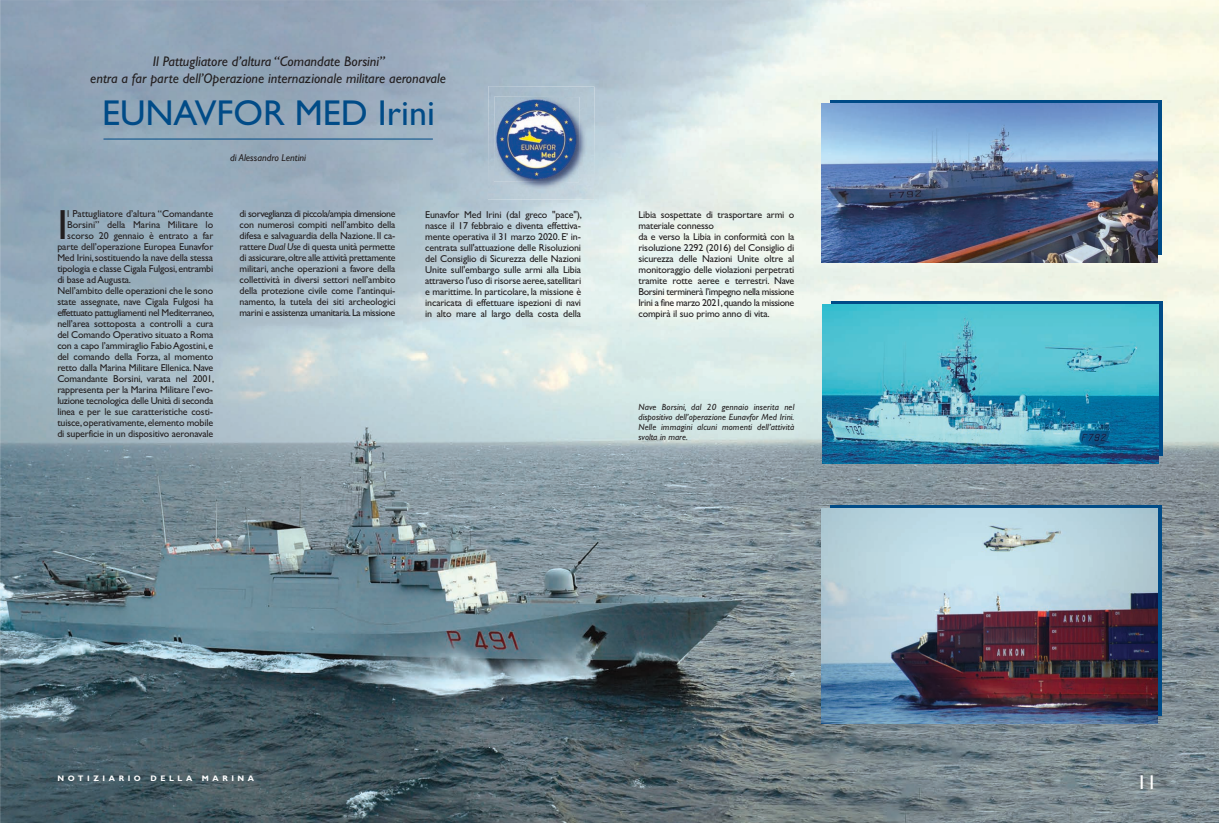
<style>
.page{position:relative;width:1219px;height:823px;background:#fff}
.page>*{position:absolute;margin:0;border:0;box-sizing:border-box;transform-origin:0 0}
.t1{font:42.2px "Gill Sans";color:#231f20}
.t2{font:36px "Gill Sans";color:#004b87}
.t3{font:20px "Gill Sans";color:#fff}
.t4{font:italic 14px/16.8px "Gill Sans";color:#231f20;text-align:center}
.t5{font:10px/11px "Gill Sans";letter-spacing:-.015em;color:#231f20;text-align:justify}
.t6{font:10px "Gill Sans";letter-spacing:-.04em;color:#231f20}
.t7{font:italic 10px "Gill Sans";color:#231f20}
.t8{font:italic 9px/10px "Gill Sans";letter-spacing:.01em;color:#231f20;text-align:justify}
.t9{font:700 8px "Gill Sans";letter-spacing:.45em;color:#fff}
.s1{font-style:italic}
</style>
<div class="page">
<img style="left:0;top:0;width:1219px;height:822px">
<img style="left:488px;top:86px;width:106px;height:114px">
<img style="left:494px;top:97px;width:85px;height:85px">
<hr style="left:104px;top:139px;width:329px;height:1px;background:#004b87">
<div style="left:830px;top:100px;width:332px;height:154px;background:#004b87"></div>
<img style="left:822px;top:103px;width:336px;height:159px">
<div style="left:831px;top:301px;width:331px;height:154px;background:#004b87"></div>
<img style="left:822px;top:304px;width:336px;height:159px">
<div style="left:830px;top:505px;width:331px;height:209px;background:linear-gradient(to right,#004b87,#004b87)"></div>
<img style="left:821px;top:508px;width:336px;height:215px">
<h3 class="t4" style="left:90px;top:55px;width:357px">Il Pattugliatore d’altura “Comandate Borsini”<br>entra a far parte dell’Operazione internazionale militare aeronavale</h3>
<h2 class="t2" style="left:102px;top:101px;width:334px">EUNAVFOR MED Irini</h2>
<p class="t7" style="left:230px;top:154px;width:77px">di Alessandro Lentini</p>
<h1 class="t1" style="left:57px;top:210px;width:12px">I</h1>
<p class="t5" style="left:67px;top:209px;width:147px">l Pattugliatore d’altura “Comandante</p>
<p class="t5" style="left:67px;top:220px;width:148px">Borsini” della Marina Militare lo</p>
<p class="t5" style="left:67px;top:231px;width:148px">scorso 20 gennaio è entrato a far</p>
<p class="t5" style="left:57px;top:242px;width:157px">parte dell’operazione Europea Eunavfor</p>
<p class="t5" style="left:57px;top:253px;width:157px">Med Irini, sostituendo la nave della stessa</p>
<p class="t5" style="left:57px;top:264px;width:157px">tipologia e classe Cigala Fulgosi, entrambi</p>
<p class="t5" style="left:57px;top:275px;width:75px">di base ad Augusta.</p>
<p class="t5" style="left:57px;top:286px;width:157px">Nell’ambito delle operazioni che le sono</p>
<p class="t5" style="left:57px;top:297px;width:157px">state assegnate, nave Cigala Fulgosi ha</p>
<p class="t6" style="left:57px;top:309px;width:158px">effettuato pattugliamenti nel Mediterraneo,</p>
<p class="t5" style="left:57px;top:319px;width:157px">nell’area sottoposta a controlli a cura</p>
<p class="t5" style="left:57px;top:330px;width:157px">del Comando Operativo situato a Roma</p>
<p class="t5" style="left:57px;top:341px;width:157px">con a capo l’ammiraglio Fabio Agostini, e</p>
<p class="t5" style="left:57px;top:352px;width:157px">del comando della Forza, al momento</p>
<p class="t5" style="left:57px;top:363px;width:157px">retto dalla Marina Militare Ellenica. Nave</p>
<p class="t5" style="left:57px;top:374px;width:158px">Comandante Borsini, varata nel 2001,</p>
<p class="t5" style="left:57px;top:385px;width:157px">rappresenta per la Marina Militare l’evo-</p>
<p class="t5" style="left:57px;top:396px;width:157px">luzione tecnologica delle Unità di seconda</p>
<p class="t5" style="left:57px;top:407px;width:157px">linea e per le sue caratteristiche costi-</p>
<p class="t5" style="left:57px;top:418px;width:157px">tuisce, operativamente, elemento mobile</p>
<p class="t5" style="left:57px;top:429px;width:157px">di superficie in un dispositivo aeronavale</p>
<p class="t5" style="left:240px;top:209px;width:158px">di sorveglianza di piccola/ampia dimensione con numerosi compiti nell’ambito della difesa e salvaguardia della Nazione. Il ca&shy;rattere <span class="s1">Dual Use</span> di questa unità permette di assicurare, oltre alle attività prettamente militari, anche operazioni a favore della collettività in diversi settori nell’ambito della protezione civile come l’antinqui&shy;namento, la tutela dei siti archeologici marini e assistenza umanitaria. La missione</p>
<p class="t5" style="left:425px;top:210px;width:158px">Eunavfor Med Irini (dal greco "pace"), nasce il 17 febbraio e diventa effettiva&shy;mente operativa il 31 marzo 2020. E’ in&shy;centrata sull'attuazione delle Risoluzioni del Consiglio di Sicurezza delle Nazioni Unite sull'embargo sulle armi alla Libia attraverso l'uso di risorse aeree, satellitari e marittime. In particolare, la missione è incaricata di effettuare ispezioni di navi in alto mare al largo della costa della</p>
<p class="t5" style="left:638px;top:210px;width:157px;text-align:left">Libia sospettate di trasportare armi o materiale connesso<br>da e verso la Libia in conformità con la risoluzione 2292 (2016) del Consiglio di sicurezza delle Nazioni Unite oltre al monitoraggio delle violazioni perpetrati tramite rotte aeree e terrestri. Nave Borsini terminerà l’impegno nella missione Irini a fine marzo 2021, quando la missione compirà il suo primo anno di vita.</p>
<p class="t8" style="left:638px;top:403px;width:157px">Nave Borsini, dal 20 gennaio inserita nel dispositivo dell’operazione Eunavfor Med Irini.<br>Nelle immagini alcuni momenti dell’attività svolta in mare.</p>
<p class="t9" style="left:57px;top:773px;width:198px">NOTIZIARIO DELLA MARINA</p>
<h3 class="t3" style="left:1137px;top:775px;width:21px">11</h3>
</div>
